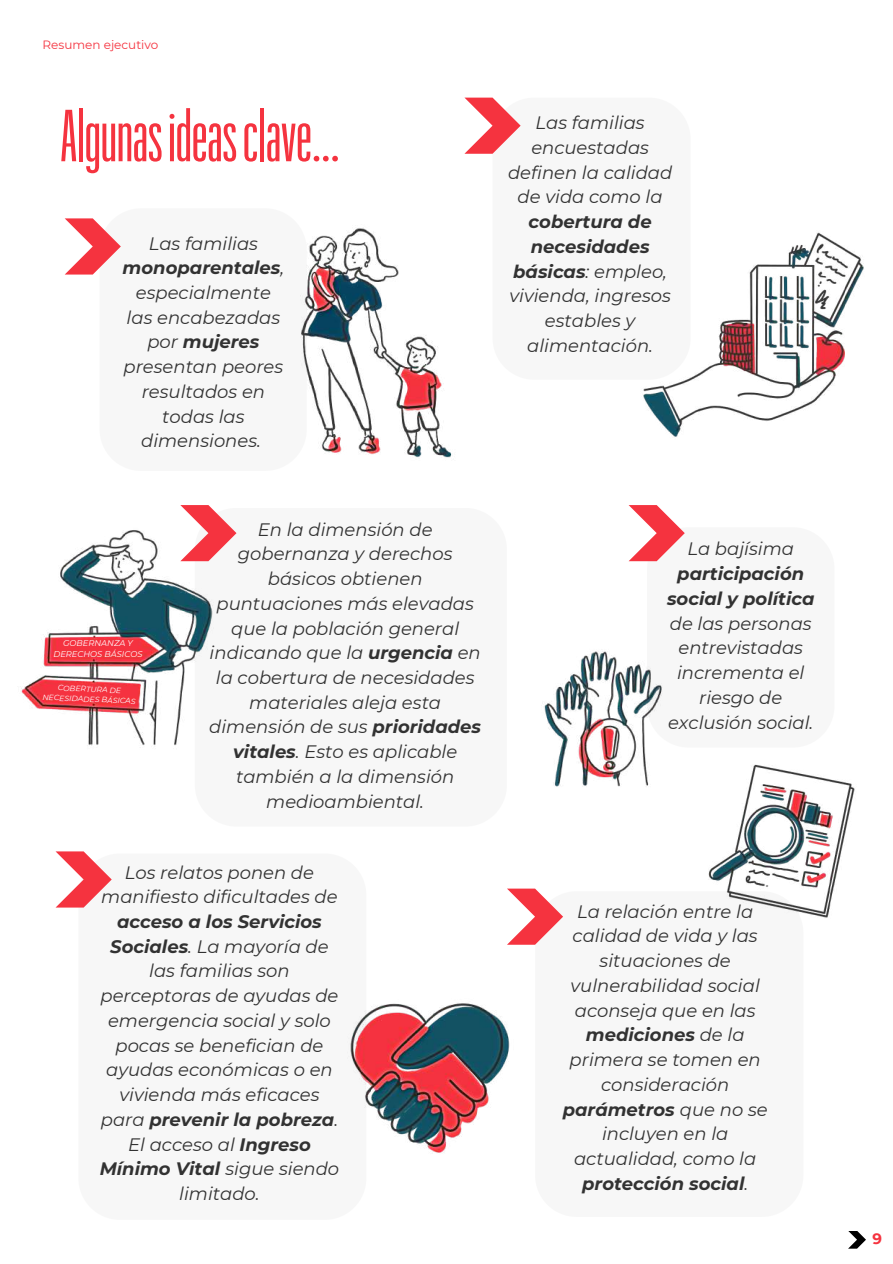
<style>
.page{position:relative;width:893px;height:1264px;background:#fff}
.page>*{position:absolute;margin:0;border:0;box-sizing:border-box;transform-origin:0 0}
.t1{font:72px "Graphik XXX Cond";color:#f5333f}
.t2{font:italic 18px/24.8px "Montserrat";color:#323232;text-align:center}
.t3{font:italic 700 18px/24.8px "Montserrat";color:#323232;text-align:center}
.t4{font:700 15px "Montserrat";color:#f5333f}
.t5{font:12px "Montserrat";color:#f5333f}
.t6{font:italic 8.4px/11.1px "Montserrat";color:#fff;text-align:center}
.t7{font:italic 7.65px/10.2px "Montserrat";color:#fff;text-align:center}
.s1{font-weight:700}
</style>
<div class="page">
<svg style="left:848px;top:1231px;width:17px;height:17px"></svg>
<svg style="left:65px;top:218px;width:56px;height:56px"></svg>
<svg style="left:464px;top:98px;width:56px;height:56px"></svg>
<svg style="left:180px;top:505px;width:35px;height:6px"></svg>
<svg style="left:628px;top:505px;width:57px;height:57px"></svg>
<svg style="left:56px;top:851px;width:56px;height:56px"></svg>
<svg style="left:507px;top:888px;width:56px;height:56px"></svg>
<img style="left:300px;top:228px;width:152px;height:230px">
<img style="left:643px;top:232px;width:221px;height:205px">
<img style="left:21px;top:511px;width:216px;height:235px">
<img style="left:544px;top:651px;width:119px;height:136px">
<img style="left:708px;top:764px;width:147px;height:154px">
<img style="left:347px;top:1003px;width:163px;height:150px">
<p class="t5" style="left:43px;top:37px;width:117px">Resumen ejecutivo</p>
<h1 class="t1" style="left:60px;top:103px;width:281px">Algunasideasclave...</h1>
<p class="t2" style="left:123px;top:231px;width:163px">Las familias <span class="s1">monoparentales</span>, especialmente las encabezadas por <span class="s1">mujeres </span>presentan peores resultados en todas las dimensiones.</p>
<p class="t2" style="left:508px;top:110px;width:166px">Las familias encuestadas definen la calidad de vida como la</p>
<p class="t2" style="left:509px;top:209px;width:163px"><span class="s1">cobertura de necesidades básicas</span>: empleo, vivienda, ingresos estables y alimentación.</p>
<p class="t6" style="left:53px;top:637px;width:91px">GOBERNANZA Y<br>DERECHOS BÁSICOS</p>
<p class="t7" style="left:43px;top:682px;width:95px;rotate:2deg">COBERTURA DE<br>NECESIDADES BÁSICAS</p>
<p class="t2" style="left:209px;top:516px;width:273px">En la dimensión de gobernanza y derechos básicos obtienen puntuaciones más elevadas que la población general indicando que la <span class="s1">urgencia</span> en la cobertura de necesidades materiales aleja esta dimensión de sus <span class="s1">prioridades vitales</span>. Esto es aplicable también a la dimensión medioambiental.</p>
<p class="t2" style="left:687px;top:536px;width:108px">La bajísima</p>
<p class="t3" style="left:667px;top:561px;width:149px">participación social y política</p>
<p class="t2" style="left:668px;top:610px;width:147px">de las personas entrevistadas incrementa el riesgo de exclusión social.</p>
<p class="t2" style="left:101px;top:859px;width:238px">Los relatos ponen de manifiesto dificultades de</p>
<p class="t2" style="left:100px;top:909px;width:241px"><span class="s1">acceso a los Servicios<br>Sociales</span>. La mayoría de las familias son perceptoras de ayudas de emergencia social y solo pocas se benefician de ayudas económicas o en vivienda más eficaces para <span class="s1">prevenir la pobreza</span>.<br>El acceso al <span class="s1">Ingreso<br>Mínimo Vital</span> sigue siendo limitado.</p>
<p class="t2" style="left:562px;top:898px;width:206px">La relación entre la calidad de vida y las situaciones de vulnerabilidad social aconseja que en las <span class="s1">mediciones</span> de la primera se tomen en consideración <span class="s1">parámetros</span> que no se incluyen en la actualidad, como la <span class="s1">protección social</span>.</p>
<p class="t4" style="left:872px;top:1229px;width:11px">9</p>
</div>
